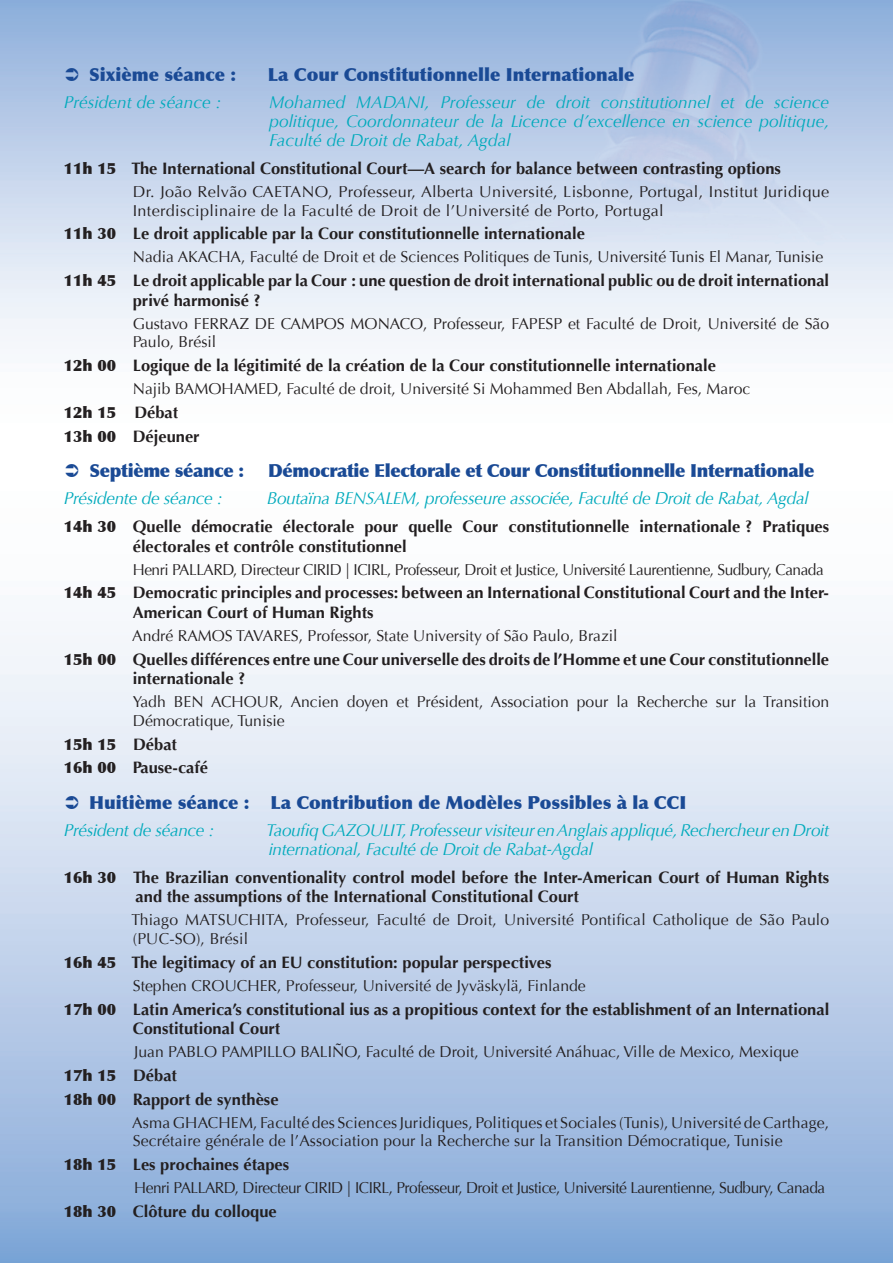
<style>
.page{position:relative;width:893px;height:1263px;background:#fff}
.page>*{position:absolute;margin:0;border:0;box-sizing:border-box;transform-origin:0 0}
.t1{font:900 18px "Optima";color:#1a4a95}
.t2{font:900 18px "Optima";letter-spacing:-.02em;color:#1a4a95}
.t3{font:italic 17.25px/18.8px "Optima";letter-spacing:-.02em;color:#00aabc;text-align:justify}
.t4{font:italic 17.25px "Optima";color:#00aabc}
.t5{font:700 16.5px/19.5px "Optima";color:#231f20}
.t6{font:15.75px/18.8px "Optima";color:#231f20}
.t7{font:15.75px "Optima";letter-spacing:-.03em;color:#231f20}
.t8{font:15.75px/18.8px "Optima";letter-spacing:.02em;color:#231f20}
.t9{font:900 15.75px "Optima";color:#231f20}
.s1{font-weight:900;font-size:15.75px}
.s2{font-weight:900}
.s3{font-weight:700;font-size:16.5px}
</style>
<div class="page">
<svg style="left:66px;top:68px;width:12px;height:13px"></svg>
<svg style="left:66px;top:795px;width:12px;height:14px"></svg>
<p class="t1" style="left:89px;top:64px;width:148px">Sixième séance :</p>
<p class="t1" style="left:268px;top:64px;width:368px">La Cour Constitutionnelle Internationale</p>
<p class="t4" style="left:64px;top:92px;width:159px">Président de séance :</p>
<p class="t3" style="left:269px;top:93px;width:561px">Mohamed MADANI, Professeur de droit constitutionnel et de science politique, Coordonnateur de la Licence d’excellence en science politique, Faculté de Droit de Rabat, Agdal</p>
<p class="t5" style="left:64px;top:159px;width:719px"><span class="s1">11h 15</span> The International Constitutional Court—A search for balance between contrasting options</p>
<p class="t8" style="left:133px;top:182px;width:698px">Dr. João Relvão CAETANO, Professeur, Alberta Université, Lisbonne, Portugal, Institut Juridique<br>Interdisciplinaire de la Faculté de Droit de l’Université de Porto, Portugal</p>
<p class="t5" style="left:64px;top:224px;width:523px"><span class="s1">11h 30</span> Le droit applicable par la Cour constitutionnelle internationale</p>
<p class="t6" style="left:133px;top:248px;width:692px">Nadia AKACHA, Faculté de Droit et de Sciences Politiques de Tunis, Université Tunis El Manar, Tunisie</p>
<p class="t5" style="left:133px;top:271px;width:698px;text-indent:-69px"><span class="s1">11h 45</span> Le droit applicable par la Cour : une question de droit international public ou de droit international privé harmonisé ?</p>
<p class="t6" style="left:133px;top:314px;width:698px">Gustavo FERRAZ DE CAMPOS MONACO, Professeur, FAPESP et Faculté de Droit, Université de São<br>Paulo, Brésil</p>
<p class="t5" style="left:64px;top:356px;width:654px"><span class="s1">12h 00</span> Logique de la légitimité de la création de la Cour constitutionnelle internationale</p>
<p class="t6" style="left:64px;top:377px;width:688px;line-height:23.7px;text-indent:69px">Najib BAMOHAMED, Faculté de droit, Université Si Mohammed Ben Abdallah, Fes, Maroc<br><span class="s2">12h 15</span> <span class="s3">Débat</span></p>
<p class="t5" style="left:64px;top:426px;width:137px"><span class="s1">13h 00</span> Déjeuner</p>
<p class="t2" style="left:90px;top:460px;width:156px">Septième séance :</p>
<p class="t2" style="left:268px;top:460px;width:548px">Démocratie Electorale et Cour Constitutionnelle Internationale</p>
<p class="t3" style="left:64px;top:489px;width:160px">Présidente de séance :</p>
<p class="t3" style="left:267px;top:489px;width:543px">Boutaïna BENSALEM, professeure associée, Faculté de Droit de Rabat, Agdal</p>
<p class="t5" style="left:133px;top:517px;width:698px;text-indent:-69px"><span class="s1">14h 30</span> Quelle démocratie électorale pour quelle Cour constitutionnelle internationale ? Pratiques électorales et contrôle constitutionnel</p>
<p class="t7" style="left:133px;top:560px;width:692px">Henri PALLARD, Directeur CIRID | ICIRL, Professeur, Droit et Justice, Université Laurentienne, Sudbury, Canada</p>
<p class="t5" style="left:133px;top:583px;width:698px;text-indent:-69px"><span class="s1">14h 45</span> Democratic principles and processes: between an International Constitutional Court and the Inter-<br>American Court of Human Rights</p>
<p class="t6" style="left:132px;top:626px;width:487px">André RAMOS TAVARES, Professor, State University of São Paulo, Brazil</p>
<p class="t5" style="left:133px;top:649px;width:698px;text-indent:-69px"><span class="s1">15h 00</span> Quelles différences entre une Cour universelle des droits de l’Homme et une Cour constitutionnelle internationale ?</p>
<p class="t6" style="left:133px;top:693px;width:698px">Yadh BEN ACHOUR, Ancien doyen et Président, Association pour la Recherche sur la Transition<br>Démocratique, Tunisie</p>
<p class="t9" style="left:64px;top:734px;width:115px">15h 15 <span class="s3">Débat</span></p>
<p class="t5" style="left:64px;top:758px;width:146px"><span class="s1">16h 00</span> Pause-café</p>
<p class="t1" style="left:89px;top:791px;width:599px">Huitième séance : La Contribution de Modèles Possibles à la CCI</p>
<p class="t3" style="left:64px;top:821px;width:152px">Président de séance :</p>
<p class="t3" style="left:266px;top:821px;width:564px">Taoufiq GAZOULIT, Professeur visiteur en Anglais appliqué, Rechercheur en Droit international, Faculté de Droit de Rabat-Agdal</p>
<p class="t5" style="left:136px;top:868px;width:695px;text-indent:-72px"><span class="s1">16h 30</span> The Brazilian conventionality control model before the Inter-American Court of Human Rights and the assumptions of the International Constitutional Court</p>
<p class="t6" style="left:132px;top:911px;width:699px">Thiago MATSUCHITA, Professeur, Faculté de Droit, Université Pontifical Catholique de São Paulo (PUC-SO), Brésil</p>
<p class="t5" style="left:64px;top:953px;width:489px"><span class="s1">16h 45</span> The legitimacy of an EU constitution: popular perspectives</p>
<p class="t6" style="left:133px;top:976px;width:454px">Stephen CROUCHER, Professeur, Université de Jyväskylä, Finlande</p>
<p class="t5" style="left:133px;top:999px;width:698px;text-indent:-69px"><span class="s1">17h 00</span> Latin America’s constitutional ius as a propitious context for the establishment of an International<br>Constitutional Court</p>
<p class="t6" style="left:64px;top:1040px;width:736px;line-height:23.7px;text-indent:70px">Juan PABLO PAMPILLO BALIÑO, Faculté de Droit, Université Anáhuac, Ville de Mexico, Mexique<br><span class="s2">17h 15</span> <span class="s3">Débat</span></p>
<p class="t5" style="left:64px;top:1089px;width:216px"><span class="s1">18h 00</span> Rapport de synthèse</p>
<p class="t6" style="left:132px;top:1113px;width:698px">Asma GHACHEM, Faculté des Sciences Juridiques, Politiques et Sociales (Tunis), Université de Carthage,<br>Secrétaire générale de l’Association pour la Recherche sur la Transition Démocratique, Tunisie</p>
<p class="t5" style="left:64px;top:1155px;width:227px"><span class="s1">18h 15</span> Les prochaines étapes</p>
<p class="t7" style="left:134px;top:1178px;width:692px">Henri PALLARD, Directeur CIRID | ICIRL, Professeur, Droit et Justice, Université Laurentienne, Sudbury, Canada</p>
<p class="t5" style="left:64px;top:1202px;width:215px"><span class="s1">18h 30</span> Clôture du colloque</p>
</div>
